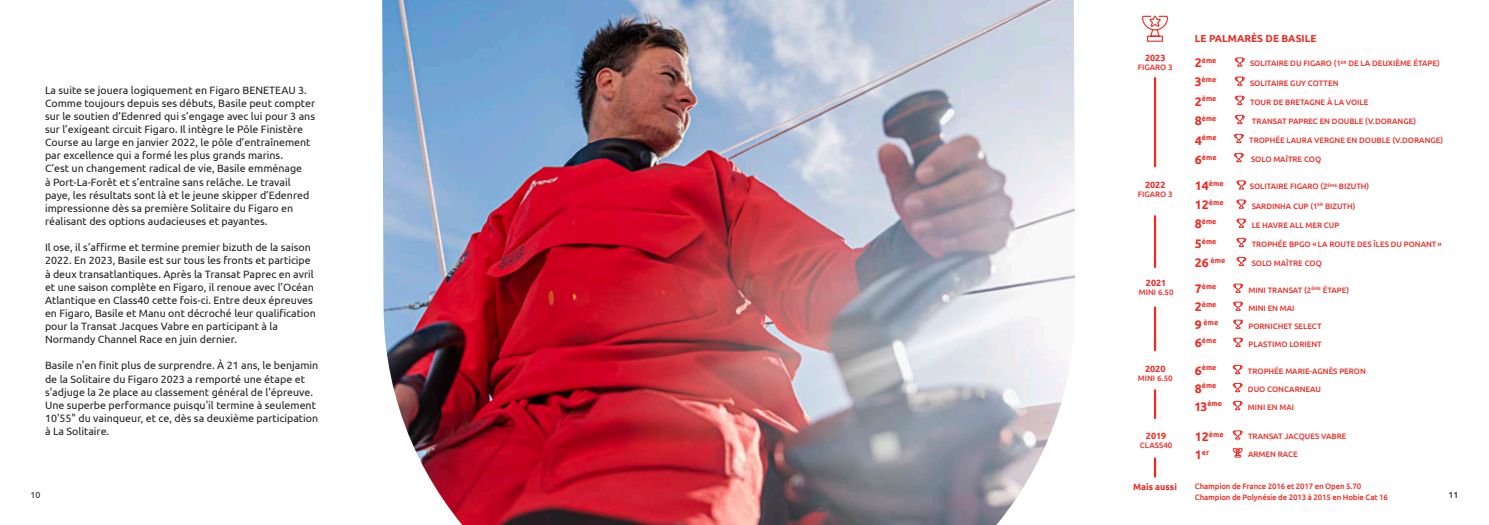
<style>
.page{position:relative;width:1489px;height:525px;background:#fff}
.page>*{position:absolute;margin:0;border:0;box-sizing:border-box;transform-origin:0 0}
.Body{font:10.62px/13.1px "Ubuntu";color:#231f20}
.t1{font:700 10.12px "Ubuntu";color:#ee2a23}
.t2{font:700 9px "Ubuntu";color:#ee2a23}
.t3{font:8.75px "Ubuntu";color:#231f20}
.t4{font:8.75px "Ubuntu";color:#000}
.t5{font:500 7.88px "Ubuntu";color:#ee2a23}
.t6{font:500 7.88px "Ubuntu";letter-spacing:-.02em;color:#ee2a23}
.t7{font:700 7.25px "Ubuntu";color:#ee2a23}
.s1{font-size:12.38px}
</style>
<div class="page">
<svg style="left:1142px;top:15px;width:26px;height:27px"></svg>
<hr style="left:1153px;top:78px;width:3px;height:88px;background:#ee2a23">
<svg style="left:1233px;top:283px;width:10px;height:64px"></svg>
<svg style="left:1236px;top:180px;width:10px;height:86px"></svg>
<svg style="left:1233px;top:57px;width:11px;height:105px"></svg>
<svg style="left:1232px;top:364px;width:10px;height:46px"></svg>
<svg style="left:1232px;top:430px;width:10px;height:9px"></svg>
<svg style="left:1232px;top:448px;width:10px;height:9px"></svg>
<hr style="left:1153px;top:216px;width:3px;height:51px;background:#ee2a23">
<hr style="left:1153px;top:307px;width:3px;height:43px;background:#ee2a23">
<hr style="left:1153px;top:390px;width:3px;height:28px;background:#ee2a23">
<hr style="left:1153px;top:458px;width:3px;height:18px;background:#ee2a23">
<img style="left:382px;top:0;width:693px;height:524px">
<p class="Body" style="left:45px;top:83px;width:271px">La suite se jouera logiquement en Figaro BENETEAU 3.<br>Comme toujours depuis ses débuts, Basile peut compter sur le soutien d’Edenred qui s’engage avec lui pour 3 ans sur l’exigeant circuit Figaro. Il intègre le Pôle Finistère Course au large en janvier 2022, le pôle d’entraînement par excellence qui a formé les plus grands marins.<br>C’est un changement radical de vie, Basile emménage<br>à Port-La-Forêt et s’entraîne sans relâche. Le travail paye, les résultats sont là et le jeune skipper d’Edenred impressionne dès sa première Solitaire du Figaro en réalisant des options audacieuses et payantes.</p>
<p class="Body" style="left:45px;top:240px;width:272px">Il ose, il s’affirme et termine premier bizuth de la saison 2022. En 2023, Basile est sur tous les fronts et participe à deux transatlantiques. Après la Transat Paprec en avril et une saison complète en Figaro, il renoue avec l’Océan Atlantique en Class40 cette fois-ci. Entre deux épreuves en Figaro, Basile et Manu ont décroché leur qualification pour la Transat Jacques Vabre en participant à la Normandy Channel Race en juin dernier.</p>
<p class="Body" style="left:45px;top:358px;width:275px">Basile n'en finit plus de surprendre. À 21 ans, le benjamin de la Solitaire du Figaro 2023 a remporté une étape et s'adjuge la 2e place au classement général de l'épreuve.<br>Une superbe performance puisqu'il termine à seulement 10'55" du vainqueur, et ce, dès sa deuxième participation à La Solitaire.</p>
<p class="t1" style="left:1194px;top:32px;width:123px">LE PALMARÈS DE BASILE</p>
<p class="t2" style="left:1144px;top:52px;width:22px">2023</p>
<p class="t5" style="left:1137px;top:62px;width:36px">FIGARO 3</p>
<p class="t7" style="left:1194px;top:56px;width:23px"><span class="s1">2</span>ème</p>
<p class="t7" style="left:1194px;top:75px;width:23px"><span class="s1">3</span>ème</p>
<p class="t7" style="left:1194px;top:94px;width:23px"><span class="s1">2</span>ème</p>
<p class="t7" style="left:1194px;top:113px;width:23px"><span class="s1">8</span>ème</p>
<p class="t5" style="left:1249px;top:59px;width:191px">SOLITAIRE DU FIGARO (1<sup>ER</sup> DE LA DEUXIÈME ÉTAPE)</p>
<p class="t5" style="left:1249px;top:78px;width:90px">SOLITAIRE GUY COTTEN</p>
<p class="t5" style="left:1249px;top:97px;width:120px">TOUR DE BRETAGNE À LA VOILE</p>
<p class="t5" style="left:1251px;top:116px;width:166px">TRANSAT PAPREC EN DOUBLE (V.DORANGE)</p>
<p class="t7" style="left:1194px;top:133px;width:23px"><span class="s1">4</span>ème</p>
<p class="t7" style="left:1194px;top:152px;width:23px"><span class="s1">6</span>ème</p>
<p class="t5" style="left:1249px;top:135px;width:195px">TROPHÉE LAURA VERGNE EN DOUBLE (V.DORANGE)</p>
<p class="t5" style="left:1250px;top:154px;width:72px">SOLO MAÎTRE COQ</p>
<p class="t2" style="left:1144px;top:179px;width:22px">2022</p>
<p class="t5" style="left:1137px;top:189px;width:36px">FIGARO 3</p>
<p class="t7" style="left:1194px;top:179px;width:30px"><span class="s1">14</span>ème</p>
<p class="t7" style="left:1194px;top:198px;width:30px"><span class="s1">12</span>ème</p>
<p class="t7" style="left:1194px;top:217px;width:23px"><span class="s1">8</span>ème</p>
<p class="t7" style="left:1194px;top:236px;width:23px"><span class="s1">5</span>ème</p>
<p class="t7" style="left:1194px;top:255px;width:32px"><span class="s1">26</span> ème</p>
<p class="t5" style="left:1249px;top:181px;width:121px">SOLITAIRE FIGARO (2<sup>ÈME</sup> BIZUTH)</p>
<p class="t5" style="left:1251px;top:201px;width:105px">SARDINHA CUP (1<sup>ER</sup> BIZUTH)</p>
<p class="t5" style="left:1251px;top:220px;width:89px">LE HAVRE ALL MER CUP</p>
<p class="t5" style="left:1251px;top:239px;width:192px">TROPHÉE BPGO «LA ROUTE DES ÎLES DU PONANT»</p>
<p class="t5" style="left:1251px;top:258px;width:72px">SOLO MAÎTRE COQ</p>
<p class="t2" style="left:1145px;top:277px;width:22px">2021</p>
<p class="t5" style="left:1138px;top:287px;width:36px">MINI 6.50</p>
<p class="t7" style="left:1194px;top:281px;width:23px"><span class="s1">7</span>ème</p>
<p class="t7" style="left:1194px;top:299px;width:23px"><span class="s1">2</span>ème</p>
<p class="t7" style="left:1194px;top:317px;width:25px"><span class="s1">9</span> ème</p>
<p class="t7" style="left:1194px;top:335px;width:23px"><span class="s1">6</span>ème</p>
<p class="t5" style="left:1248px;top:285px;width:102px">MINI TRANSAT (2<sup>ÈME</sup> ÉTAPE)</p>
<p class="t5" style="left:1248px;top:303px;width:48px">MINI EN MAI</p>
<p class="t5" style="left:1248px;top:321px;width:75px">PORNICHET SELECT</p>
<p class="t5" style="left:1248px;top:339px;width:75px">PLASTIMO LORIENT</p>
<p class="t2" style="left:1144px;top:363px;width:22px">2020</p>
<p class="t5" style="left:1137px;top:373px;width:36px">MINI 6.50</p>
<p class="t7" style="left:1194px;top:363px;width:23px"><span class="s1">6</span>ème</p>
<p class="t7" style="left:1194px;top:381px;width:23px"><span class="s1">8</span>ème</p>
<p class="t7" style="left:1194px;top:399px;width:29px"><span class="s1">13</span>ème</p>
<p class="t5" style="left:1247px;top:366px;width:119px">TROPHÉE MARIE-AGNÈS PERON</p>
<p class="t5" style="left:1247px;top:384px;width:75px">DUO CONCARNEAU</p>
<p class="t5" style="left:1247px;top:402px;width:48px">MINI EN MAI</p>
<p class="t2" style="left:1145px;top:430px;width:22px">2019</p>
<p class="t5" style="left:1139px;top:439px;width:34px">CLASS40</p>
<p class="t7" style="left:1194px;top:430px;width:30px"><span class="s1">12</span>ème</p>
<p class="t7" style="left:1194px;top:448px;width:16px"><span class="s1">1</span>er</p>
<p class="t5" style="left:1247px;top:431px;width:100px">TRANSAT JACQUES VABRE</p>
<p class="t5" style="left:1247px;top:449px;width:51px">ARMEN RACE</p>
<p class="t2" style="left:1133px;top:481px;width:45px">Mais aussi</p>
<p class="t6" style="left:1194px;top:481px;width:168px">Champion de France 2016 et 2017 en Open 5.70</p>
<p class="t6" style="left:1194px;top:492px;width:195px">Champion de Polynésie de 2013 à 2015 en Hobie Cat 16</p>
<p class="t3" style="left:30px;top:489px;width:11px">10</p>
<p class="t4" style="left:1448px;top:489px;width:11px">11</p>
</div>
